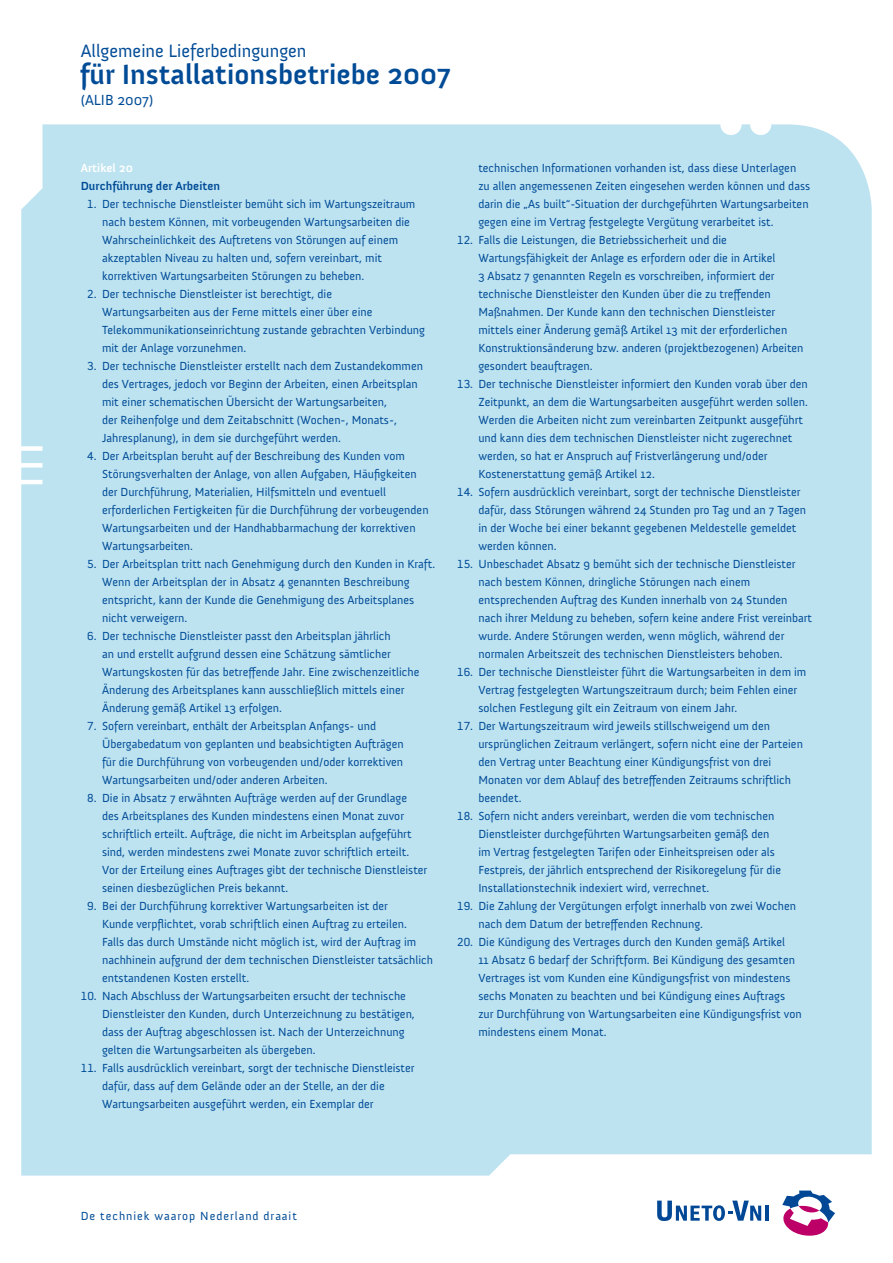
<style>
.page{position:relative;width:893px;height:1263px;background:#fff}
.page>*{position:absolute;margin:0;border:0;box-sizing:border-box;transform-origin:0 0}
.t1{font:700 28.5px "Anivers";color:#004b96}
.t2{font:18.3px "Anivers";color:#004b96}
.t3{font:15px "Anivers";color:#004b96}
.t4{font:12px/18px "Anivers";color:#004b96}
.t5{font:12px "Anivers";letter-spacing:.08em;color:#004b96}
.t6{font:700 12px "Anivers";color:#004b96}
.t7{font:700 12px "Anivers";color:#fff}
</style>
<div class="page">
<div style="left:21px;top:124px;width:851px;height:1051px;background:#bde3f1"></div>
<hr style="left:765px;top:1205px;width:3px;height:16px;background:#004896">
<svg style="left:782px;top:1190px;width:53px;height:46px"></svg>
<svg style="left:657px;top:1200px;width:104px;height:21px"></svg>
<h2 class="t2" style="left:81px;top:41px;width:227px">Allgemeine Lieferbedingungen</h2>
<h1 class="t1" style="left:80px;top:58px;width:373px">für Installationsbetriebe 2007</h1>
<p class="t3" style="left:81px;top:91px;width:74px">(ALIB 2007)</p>
<p class="t7" style="left:81px;top:161px;width:54px">Artikel 20</p>
<p class="t6" style="left:81px;top:179px;width:141px">Durchführung der Arbeiten</p>
<p class="t4" style="left:102px;top:195px;width:315px;text-indent:-15px">1. Der technische Dienstleister bemüht sich im Wartungszeitraum nach bestem Können, mit vorbeugenden Wartungsarbeiten die Wahrscheinlichkeit des Auftretens von Störungen auf einem akzeptablen Niveau zu halten und, sofern vereinbart, mit korrektiven Wartungsarbeiten Störungen zu beheben.</p>
<p class="t4" style="left:102px;top:285px;width:325px;text-indent:-15px">2. Der technische Dienstleister ist berechtigt, die<br>Wartungsarbeiten aus der Ferne mittels einer über eine Telekommunikationseinrichtung zustande gebrachten Verbindung mit der Anlage vorzunehmen.</p>
<p class="t4" style="left:102px;top:357px;width:323px;text-indent:-15px">3. Der technische Dienstleister erstellt nach dem Zustandekommen des Vertrages, jedoch vor Beginn der Arbeiten, einen Arbeitsplan mit einer schematischen Übersicht der Wartungsarbeiten,<br>der Reihenfolge und dem Zeitabschnitt (Wochen-, Monats-, Jahresplanung), in dem sie durchgeführt werden.</p>
<p class="t4" style="left:102px;top:447px;width:328px;text-indent:-15px">4. Der Arbeitsplan beruht auf der Beschreibung des Kunden vom Störungsverhalten der Anlage, von allen Aufgaben, Häufigkeiten der Durchführung, Materialien, Hilfsmitteln und eventuell erforderlichen Fertigkeiten für die Durchführung der vorbeugenden Wartungsarbeiten und der Handhabbarmachung der korrektiven Wartungsarbeiten.</p>
<p class="t4" style="left:102px;top:555px;width:335px;text-indent:-15px">5. Der Arbeitsplan tritt nach Genehmigung durch den Kunden in Kraft.<br>Wenn der Arbeitsplan der in Absatz 4 genannten Beschreibung entspricht, kann der Kunde die Genehmigung des Arbeitsplanes nicht verweigern.</p>
<p class="t4" style="left:102px;top:627px;width:319px;text-indent:-15px">6. Der technische Dienstleister passt den Arbeitsplan jährlich<br>an und erstellt aufgrund dessen eine Schätzung sämtlicher Wartungskosten für das betreffende Jahr. Eine zwischenzeitliche Änderung des Arbeitsplanes kann ausschließlich mittels einer Änderung gemäß Artikel 13 erfolgen.</p>
<p class="t4" style="left:102px;top:717px;width:303px;text-indent:-15px">7. Sofern vereinbart, enthält der Arbeitsplan Anfangs- und Übergabedatum von geplanten und beabsichtigten Aufträgen für die Durchführung von vorbeugenden und/oder korrektiven Wartungsarbeiten und/oder anderen Arbeiten.</p>
<p class="t4" style="left:102px;top:789px;width:327px;text-indent:-15px">8. Die in Absatz 7 erwähnten Aufträge werden auf der Grundlage<br>des Arbeitsplanes des Kunden mindestens einen Monat zuvor schriftlich erteilt. Aufträge, die nicht im Arbeitsplan aufgeführt sind, werden mindestens zwei Monate zuvor schriftlich erteilt.<br>Vor der Erteilung eines Auftrages gibt der technische Dienstleister seinen diesbezüglichen Preis bekannt.</p>
<p class="t4" style="left:102px;top:897px;width:332px;text-indent:-15px">9. Bei der Durchführung korrektiver Wartungsarbeiten ist der<br>Kunde verpflichtet, vorab schriftlich einen Auftrag zu erteilen.<br>Falls das durch Umstände nicht möglich ist, wird der Auftrag im nachhinein aufgrund der dem technischen Dienstleister tatsächlich entstandenen Kosten erstellt.</p>
<p class="t4" style="left:102px;top:987px;width:314px;text-indent:-21px">10. Nach Abschluss der Wartungsarbeiten ersucht der technische Dienstleister den Kunden, durch Unterzeichnung zu bestätigen, dass der Auftrag abgeschlossen ist. Nach der Unterzeichnung gelten die Wartungsarbeiten als übergeben.</p>
<p class="t4" style="left:102px;top:1059px;width:314px;text-indent:-21px">11. Falls ausdrücklich vereinbart, sorgt der technische Dienstleister dafür, dass auf dem Gelände oder an der Stelle, an der die<br>Wartungsarbeiten ausgeführt werden, ein Exemplar der</p>
<p class="t4" style="left:478px;top:159px;width:333px">technischen Informationen vorhanden ist, dass diese Unterlagen zu allen angemessenen Zeiten eingesehen werden können und dass darin die „As built“-Situation der durchgeführten Wartungsarbeiten gegen eine im Vertrag festgelegte Vergütung verarbeitet ist.</p>
<p class="t4" style="left:478px;top:231px;width:327px;text-indent:-21px">12. Falls die Leistungen, die Betriebssicherheit und die Wartungsfähigkeit der Anlage es erfordern oder die in Artikel<br>3 Absatz 7 genannten Regeln es vorschreiben, informiert der technische Dienstleister den Kunden über die zu treffenden Maßnahmen. Der Kunde kann den technischen Dienstleister mittels einer Änderung gemäß Artikel 13 mit der erforderlichen Konstruktionsänderung bzw. anderen (projektbezogenen) Arbeiten gesondert beauftragen.</p>
<p class="t4" style="left:478px;top:375px;width:331px;text-indent:-21px">13. Der technische Dienstleister informiert den Kunden vorab über den Zeitpunkt, an dem die Wartungsarbeiten ausgeführt werden sollen.<br>Werden die Arbeiten nicht zum vereinbarten Zeitpunkt ausgeführt und kann dies dem technischen Dienstleister nicht zugerechnet werden, so hat er Anspruch auf Fristverlängerung und/oder Kostenerstattung gemäß Artikel 12.</p>
<p class="t4" style="left:478px;top:483px;width:329px;text-indent:-21px">14. Sofern ausdrücklich vereinbart, sorgt der technische Dienstleister dafür, dass Störungen während 24 Stunden pro Tag und an 7 Tagen in der Woche bei einer bekannt gegebenen Meldestelle gemeldet werden können.</p>
<p class="t4" style="left:478px;top:555px;width:335px;text-indent:-21px">15. Unbeschadet Absatz 9 bemüht sich der technische Dienstleister nach bestem Können, dringliche Störungen nach einem entsprechenden Auftrag des Kunden innerhalb von 24 Stunden nach ihrer Meldung zu beheben, sofern keine andere Frist vereinbart wurde. Andere Störungen werden, wenn möglich, während der normalen Arbeitszeit des technischen Dienstleisters behoben.</p>
<p class="t4" style="left:478px;top:663px;width:330px;text-indent:-21px">16. Der technische Dienstleister führt die Wartungsarbeiten in dem im<br>Vertrag festgelegten Wartungszeitraum durch; beim Fehlen einer solchen Festlegung gilt ein Zeitraum von einem Jahr.</p>
<p class="t4" style="left:478px;top:717px;width:326px;text-indent:-21px">17. Der Wartungszeitraum wird jeweils stillschweigend um den ursprünglichen Zeitraum verlängert, sofern nicht eine der Parteien den Vertrag unter Beachtung einer Kündigungsfrist von drei Monaten vor dem Ablauf des betreffenden Zeitraums schriftlich beendet.</p>
<p class="t4" style="left:478px;top:807px;width:304px;text-indent:-21px">18. Sofern nicht anders vereinbart, werden die vom technischen Dienstleister durchgeführten Wartungsarbeiten gemäß den im Vertrag festgelegten Tarifen oder Einheitspreisen oder als Festpreis, der jährlich entsprechend der Risikoregelung für die Installationstechnik indexiert wird, verrechnet.</p>
<p class="t4" style="left:478px;top:897px;width:319px;text-indent:-21px">19. Die Zahlung der Vergütungen erfolgt innerhalb von zwei Wochen nach dem Datum der betreffenden Rechnung.</p>
<p class="t4" style="left:478px;top:933px;width:325px;text-indent:-21px">20. Die Kündigung des Vertrages durch den Kunden gemäß Artikel<br>11 Absatz 6 bedarf der Schriftform. Bei Kündigung des gesamten Vertrages ist vom Kunden eine Kündigungsfrist von mindestens sechs Monaten zu beachten und bei Kündigung eines Auftrags zur Durchführung von Wartungsarbeiten eine Kündigungsfrist von mindestens einem Monat.</p>
<p class="t5" style="left:81px;top:1210px;width:218px">De techniek waarop Nederland draait</p>
</div>
